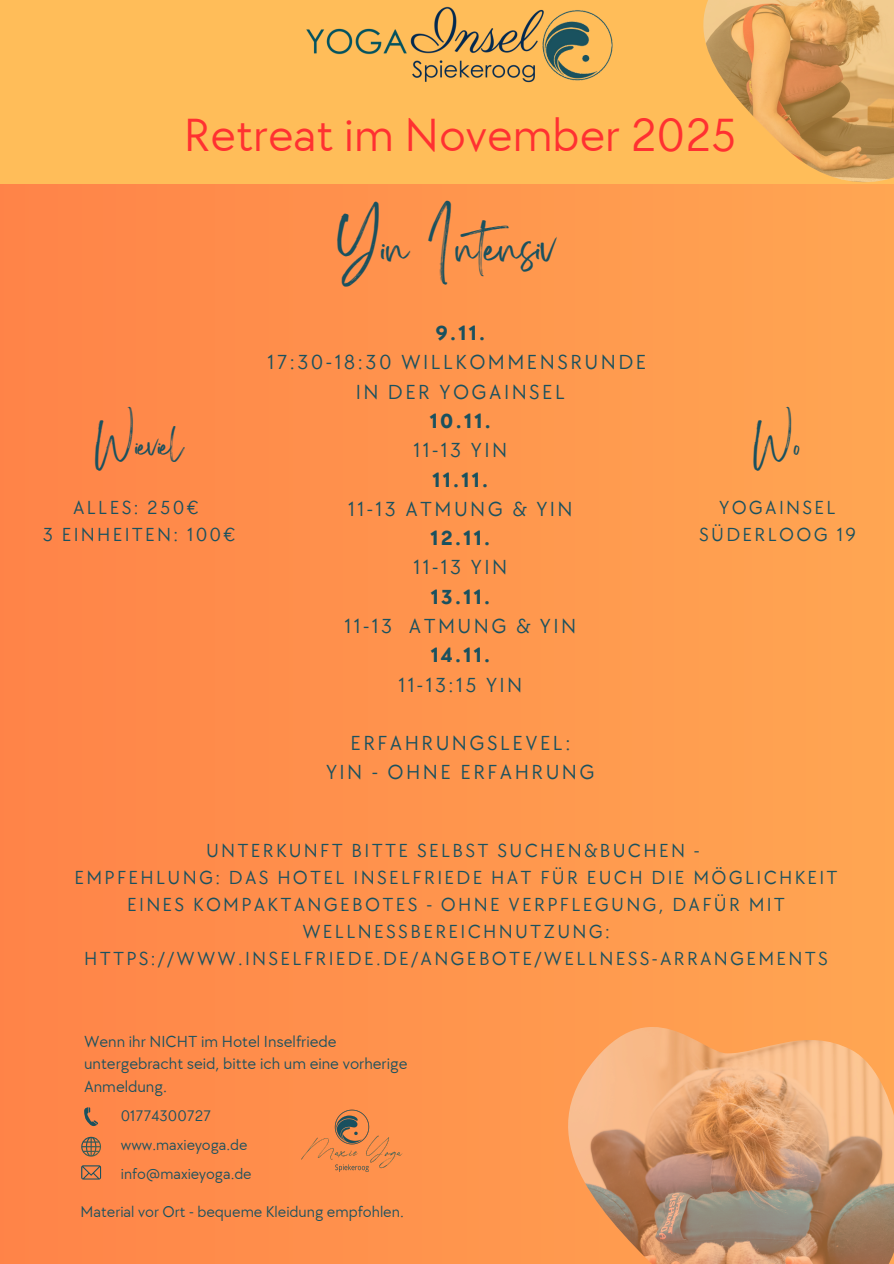
<style>
.page{position:relative;width:894px;height:1264px;background:#fff}
.page>*{position:absolute;margin:0;border:0;box-sizing:border-box;transform-origin:0 0}
.t1{font:49.65px "Sisterhood";color:#1a515f}
.t2{font:48px "TT Chocolates";color:#ff3131}
.t3{font:34.65px "Sisterhood";color:#1a515f}
.t4{font:21px/29.2px "TT Chocolates";letter-spacing:.115em;color:#1a515f;text-align:center}
.t5{font:19.5px/27px "TT Chocolates";letter-spacing:.115em;color:#1a515f;text-align:center}
.t6{font:16.5px/22.5px "TT Chocolates";color:#1a515f}
.t7{font:16.05px "TT Chocolates";color:#1a515f}
.t8{font:15.75px "TT Chocolates";color:#1a515f}
.s1{font-weight:700}
</style>
<div class="page">
<div style="left:0;top:0;width:893px;height:1263px;background:#ffbd59"></div>
<div style="left:0;top:184px;width:893px;height:1079px;background:linear-gradient(to right,#ff8348,#ffa652)"></div>
<img style="left:568px;top:1026px;width:325px;height:237px">
<svg style="left:81px;top:1136px;width:20px;height:20px"></svg>
<svg style="left:81px;top:1165px;width:20px;height:14px"></svg>
<svg style="left:84px;top:1107px;width:14px;height:19px"></svg>
<img style="left:296px;top:1103px;width:112px;height:75px">
<img style="left:703px;top:0;width:190px;height:182px">
<img style="left:306px;top:6px;width:307px;height:77px">
<h1 class="t2" style="left:184px;top:108px;width:554px">Retreat im November 2025</h1>
<p class="t1" style="left:338px;top:235px;width:219px">Yin Intensiv</p>
<p class="t4" style="left:267px;top:319px;width:380px"><span class="s1">9.11.<br></span>17:30-18:30 WILLKOMMENSRUNDE<br>IN DER YOGAINSEL<br><span class="s1">10.11.<br></span>11-13 YIN<br><span class="s1">11.11.<br></span>11-13 ATMUNG &amp; YIN<br><span class="s1">12.11.<br></span>11-13 YIN<br><span class="s1">13.11.<br></span>11-13 ATMUNG &amp; YIN<br><span class="s1">14.11.<br></span>11-13:15 YIN</p>
<h2 class="t3" style="left:95px;top:437px;width:89px">Wieviel</h2>
<h3 class="t3" style="left:753px;top:437px;width:49px">Wo</h3>
<p class="t5" style="left:43px;top:495px;width:194px">ALLES: 250€<br>3 EINHEITEN: 100€</p>
<h3 class="t5" style="left:699px;top:495px;width:158px">YOGAINSEL<br>SÜDERLOOG 19</h3>
<p class="t4" style="left:326px;top:729px;width:270px">ERFAHRUNGSLEVEL:<br>YIN - OHNE ERFAHRUNG</p>
<p class="t5" style="left:74px;top:837px;width:764px">UNTERKUNFT BITTE SELBST SUCHEN&amp;BUCHEN -<br>EMPFEHLUNG: DAS HOTEL INSELFRIEDE HAT FÜR EUCH DIE MÖGLICHKEIT EINES KOMPAKTANGEBOTES - OHNE VERPFLEGUNG, DAFÜR MIT WELLNESSBEREICHNUTZUNG:<br>HTTPS://WWW.INSELFRIEDE.DE/ANGEBOTE/WELLNESS-ARRANGEMENTS</p>
<h3 class="t6" style="left:84px;top:1030px;width:325px">Wenn ihr NICHT im Hotel Inselfriede untergebracht seid, bitte ich um eine vorherige<br>Anmeldung.</h3>
<h3 class="t8" style="left:121px;top:1107px;width:92px">01774300727</h3>
<h3 class="t8" style="left:121px;top:1135px;width:128px">www.maxieyoga.de</h3>
<h2 class="t8" style="left:121px;top:1164px;width:132px">info@maxieyoga.de</h2>
<p class="t7" style="left:81px;top:1202px;width:324px">Material vor Ort - bequeme Kleidung empfohlen.</p>
</div>
